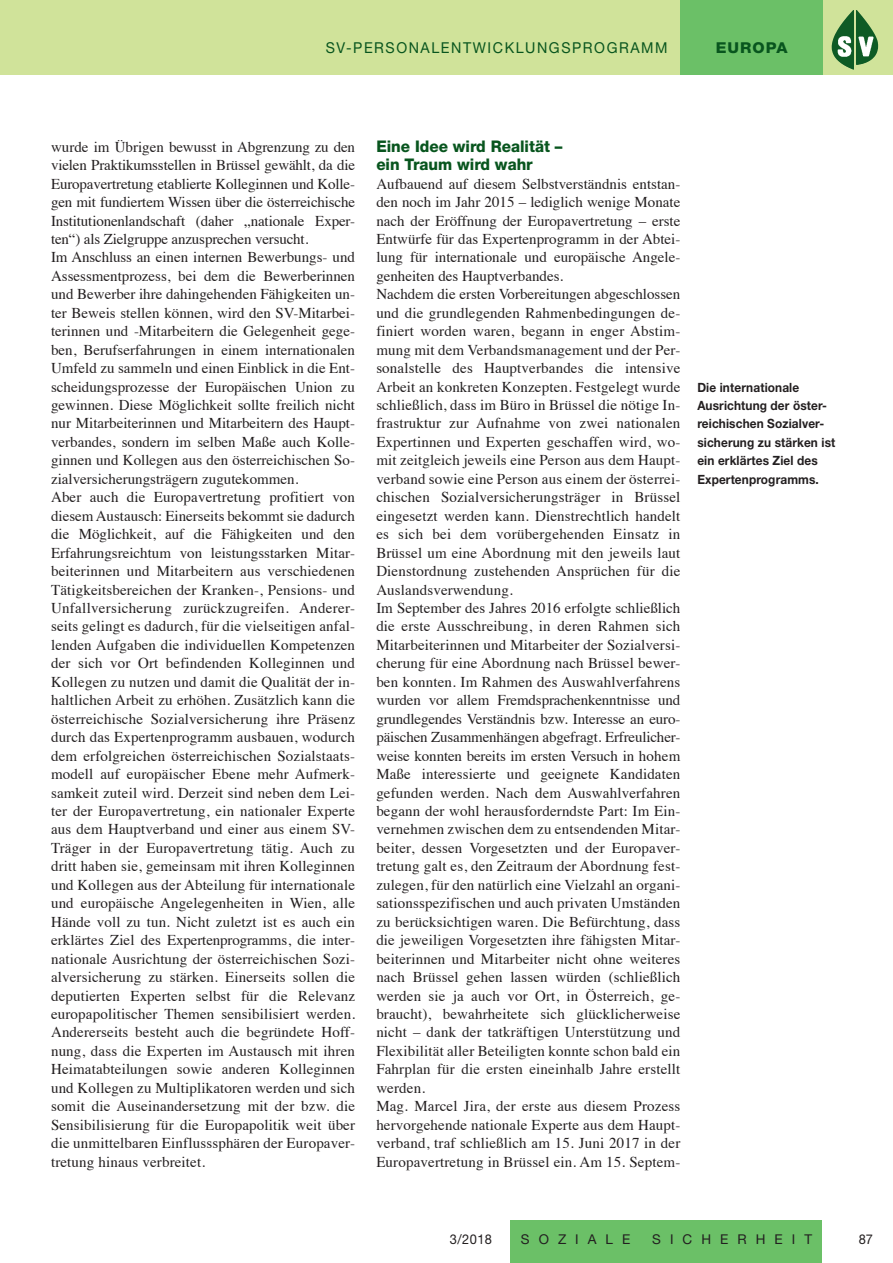
<style>
.page{position:relative;width:893px;height:1263px;background:#fff}
.page>*{position:absolute;margin:0;border:0;box-sizing:border-box;transform-origin:0 0}
.t1{font:800 16.05px/18.5px "Helvetica Neue";color:#08551e;scale:.95 1}
.t2{font:15px/18.5px "Times";letter-spacing:.01em;color:#231f20}
.t3{font:15px "Helvetica Neue LT Std";letter-spacing:.11em;color:#08551e;scale:.95 1}
.t4{font:800 15px "Helvetica Neue LT Std";letter-spacing:.06em;color:#08551e;scale:1.05 1}
.t5{font:13.5px "Helvetica Neue LT Std";letter-spacing:.67em;color:#231f20}
.t6{font:13.5px "Helvetica Neue LT Std";letter-spacing:.67em;color:#231f20;scale:.95 1}
.t7{font:700 12.75px/18.5px "Helvetica Neue";letter-spacing:.01em;color:#231f20;scale:.93 1}
</style>
<div class="page">
<div style="left:510px;top:1220px;width:312px;height:43px;background:#6bc067"></div>
<div style="left:0;top:0;width:893px;height:74px;background:#d0e39a"></div>
<div style="left:680px;top:0;width:143px;height:74px;background:#6bc067"></div>
<img style="left:856px;top:10px;width:22px;height:55px">
<p class="t3" style="left:326px;top:39px;width:361px">SV-PERSONALENTWICKLUNGSPROGRAMM</p>
<p class="t4" style="left:716px;top:39px;width:70px">EUROPA</p>
<p class="t2" style="left:51px;top:136px;width:306px">wurde im Übrigen bewusst in Abgrenzung zu den vielen Praktikumsstellen in Brüssel gewählt, da die Europavertretung etablierte Kolleginnen und Kolle&shy;gen mit fundiertem Wissen über die österreichische Institutionenlandschaft (daher „nationale Exper&shy;ten“) als Zielgruppe anzusprechen versucht.<br>Im Anschluss an einen internen Bewerbungs- und Assessmentprozess, bei dem die Bewerberinnen und Bewerber ihre dahingehenden Fähigkeiten un&shy;ter Beweis stellen können, wird den SV-Mitarbei&shy;terinnen und -Mitarbeitern die Gelegenheit gege&shy;ben, Berufserfahrungen in einem internationalen Umfeld zu sammeln und einen Einblick in die Ent&shy;scheidungsprozesse der Europäischen Union zu gewinnen. Diese Möglichkeit sollte freilich nicht nur Mitarbeiterinnen und Mitarbeitern des Haupt&shy;verbandes, sondern im selben Maße auch Kolle&shy;ginnen und Kollegen aus den österreichischen So&shy;zialversicherungsträgern zugutekommen.<br>Aber auch die Europavertretung profitiert von diesem Austausch: Einerseits bekommt sie dadurch die Möglichkeit, auf die Fähigkeiten und den Erfahrungsreichtum von leistungsstarken Mitar&shy;beiterinnen und Mitarbeitern aus verschiedenen Tätigkeitsbereichen der Kranken-, Pensions- und Unfallversicherung zurückzugreifen. Anderer&shy;seits gelingt es dadurch, für die vielseitigen anfal&shy;lenden Aufgaben die individuellen Kompetenzen der sich vor Ort befindenden Kolleginnen und Kollegen zu nutzen und damit die Qualität der in&shy;haltlichen Arbeit zu erhöhen. Zusätzlich kann die österreichische Sozialversicherung ihre Präsenz durch das Expertenprogramm ausbauen, wodurch dem erfolgreichen österreichischen Sozialstaats&shy;modell auf europäischer Ebene mehr Aufmerk&shy;samkeit zuteil wird. Derzeit sind neben dem Lei&shy;ter der Europavertretung, ein nationaler Experte aus dem Hauptverband und einer aus einem SV-Träger in der Europavertretung tätig. Auch zu dritt haben sie, gemeinsam mit ihren Kolleginnen und Kollegen aus der Abteilung für internationale und europäische Angelegenheiten in Wien, alle Hände voll zu tun. Nicht zuletzt ist es auch ein erklärtes Ziel des Expertenprogramms, die inter&shy;nationale Ausrichtung der österreichischen Sozi&shy;alversicherung zu stärken. Einerseits sollen die deputierten Experten selbst für die Relevanz europapolitischer Themen sensibilisiert werden.<br>Andererseits besteht auch die begründete Hoff&shy;nung, dass die Experten im Austausch mit ihren Heimatabteilungen sowie anderen Kolleginnen und Kollegen zu Multiplikatoren werden und sich somit die Auseinandersetzung mit der bzw. die Sensibilisierung für die Europapolitik weit über die unmittelbaren Einflusssphären der Europaver&shy;tretung hinaus verbreitet.</p>
<p class="t1" style="left:376px;top:137px;width:197px">Eine Idee wird Realität – ein Traum wird wahr</p>
<p class="t2" style="left:376px;top:173px;width:306px">Aufbauend auf diesem Selbstverständnis entstan&shy;den noch im Jahr 2015 – lediglich wenige Monate nach der Eröffnung der Europavertretung – erste Entwürfe für das Expertenprogramm in der Abtei&shy;lung für internationale und europäische Angele&shy;genheiten des Hauptverbandes.<br>Nachdem die ersten Vorbereitungen abgeschlossen und die grundlegenden Rahmenbedingungen de&shy;finiert worden waren, begann in enger Abstim&shy;mung mit dem Verbandsmanagement und der Per&shy;sonalstelle des Hauptverbandes die intensive Arbeit an konkreten Konzepten. Festgelegt wurde schließlich, dass im Büro in Brüssel die nötige In&shy;frastruktur zur Aufnahme von zwei nationalen Expertinnen und Experten geschaffen wird, wo&shy;mit zeitgleich jeweils eine Person aus dem Haupt&shy;verband sowie eine Person aus einem der österrei&shy;chischen Sozialversicherungsträger in Brüssel eingesetzt werden kann. Dienstrechtlich handelt es sich bei dem vorübergehenden Einsatz in Brüssel um eine Abordnung mit den jeweils laut Dienstordnung zustehenden Ansprüchen für die Auslandsverwendung.<br>Im September des Jahres 2016 erfolgte schließlich die erste Ausschreibung, in deren Rahmen sich Mitarbeiterinnen und Mitarbeiter der Sozialversi&shy;cherung für eine Abordnung nach Brüssel bewer&shy;ben konnten. Im Rahmen des Auswahlverfahrens wurden vor allem Fremdsprachenkenntnisse und grundlegendes Verständnis bzw. Interesse an euro&shy;päischen Zusammenhängen abgefragt. Erfreulicher&shy;weise konnten bereits im ersten Versuch in hohem Maße interessierte und geeignete Kandidaten gefunden werden. Nach dem Auswahlverfahren begann der wohl herausforderndste Part: Im Ein&shy;vernehmen zwischen dem zu entsendenden Mitar&shy;beiter, dessen Vorgesetzten und der Europaver&shy;tretung galt es, den Zeitraum der Abordnung fest&shy;zulegen, für den natürlich eine Vielzahl an organi&shy;sationsspezifischen und auch privaten Umständen zu berücksichtigen waren. Die Befürchtung, dass die jeweiligen Vorgesetzten ihre fähigsten Mitar&shy;beiterinnen und Mitarbeiter nicht ohne weiteres nach Brüssel gehen lassen würden (schließlich werden sie ja auch vor Ort, in Österreich, ge&shy;braucht), bewahrheitete sich glücklicherweise nicht – dank der tatkräftigen Unterstützung und Flexibilität aller Beteiligten konnte schon bald ein Fahrplan für die ersten eineinhalb Jahre erstellt werden.<br>Mag. Marcel Jira, der erste aus diesem Prozess hervorgehende nationale Experte aus dem Haupt&shy;verband, traf schließlich am 15. Juni 2017 in der Europavertretung in Brüssel ein. Am 15. Septem-</p>
<p class="t7" style="left:697px;top:377px;width:150px">Die internationale<br>Ausrichtung der öster&shy;reichischen Sozialver&shy;sicherung zu stärken ist ein erklärtes Ziel des<br>Expertenprogramms.</p>
<p class="t6" style="left:450px;top:1231px;width:46px">3/2018</p>
<p class="t5" style="left:521px;top:1231px;width:111px">SOZIALE</p>
<p class="t5" style="left:652px;top:1231px;width:161px">SICHERHEIT</p>
<p class="t6" style="left:859px;top:1231px;width:17px">87</p>
</div>
